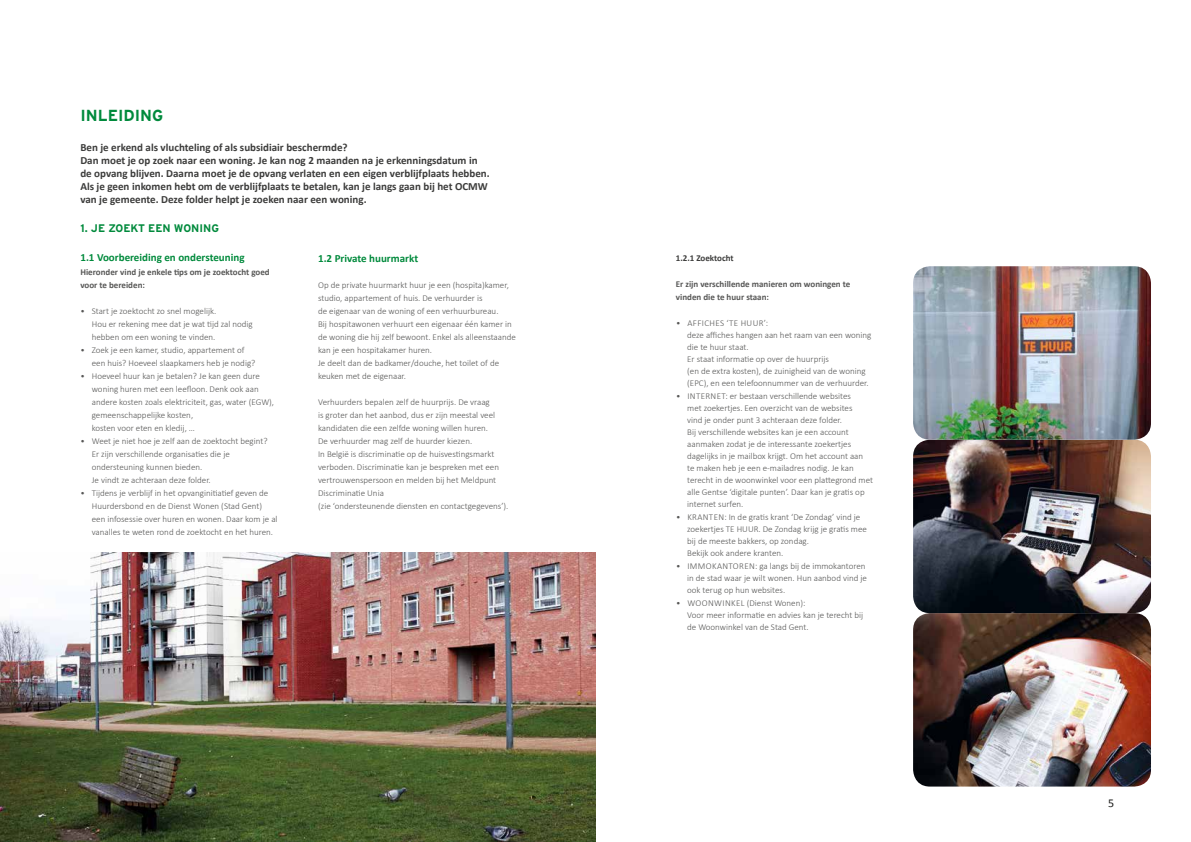
<style>
.page{position:relative;width:1191px;height:842px;background:#fff}
.page>*{position:absolute;margin:0;border:0;box-sizing:border-box;transform-origin:0 0}
.t1{font:700 16px "Interstate";color:#008a3c}
.t2{font:12px "Calibri";color:#1d1d1b}
.t3{font:700 11px/13px "Calibri";color:#3c3c3b}
.t4{font:700 11px "Calibri";color:#008a3c}
.t5{font:700 11px "Interstate";color:#008a3c}
.t6{font:300 9px/13px "Calibri";color:#575756}
.t7{font:700 9px/13px "Calibri";color:#575756}
.t8{font:700 9px "Calibri";color:#3c3c3b}
</style>
<div class="page">
<img style="left:913px;top:266px;width:238px;height:520px">
<img style="left:0;top:553px;width:595px;height:289px">
<h1 class="t1" style="left:80px;top:106px;width:85px">INLEIDING</h1>
<p class="t3" style="left:80px;top:140px;width:411px">Ben je erkend als vluchteling of als subsidiair beschermde?<br>Dan moet je op zoek naar een woning. Je kan nog 2 maanden na je erkenningsdatum in de opvang blijven. Daarna moet je de opvang verlaten en een eigen verblijfplaats hebben.<br>Als je geen inkomen hebt om de verblijfplaats te betalen, kan je langs gaan bij het OCMW van je gemeente. Deze folder helpt je zoeken naar een woning.</p>
<p class="t5" style="left:80px;top:222px;width:140px">1. JE ZOEKT EEN WONING</p>
<p class="t4" style="left:80px;top:250px;width:166px">1.1 Voorbereiding en ondersteuning</p>
<p class="t7" style="left:80px;top:265px;width:191px">Hieronder vind je enkele tips om je zoektocht goed voor te bereiden:</p>
<p class="t6" style="left:92px;top:304px;width:162px;text-indent:-11px">• Start je zoektocht zo snel mogelijk.<br>Hou er rekening mee dat je wat tijd zal nodig hebben om een woning te vinden.</p>
<p class="t6" style="left:92px;top:343px;width:165px;text-indent:-11px">• Zoek je een kamer, studio, appartement of een huis? Hoeveel slaapkamers heb je nodig?</p>
<p class="t6" style="left:92px;top:369px;width:184px;text-indent:-11px">• Hoeveel huur kan je betalen? Je kan geen dure woning huren met een leefloon. Denk ook aan andere kosten zoals elektriciteit, gas, water (EGW), gemeenschappelijke kosten,<br>kosten voor eten en kledij, …</p>
<p class="t6" style="left:92px;top:434px;width:177px;text-indent:-11px">• Weet je niet hoe je zelf aan de zoektocht begint?<br>Er zijn verschillende organisaties die je ondersteuning kunnen bieden.<br>Je vindt ze achteraan deze folder.</p>
<p class="t6" style="left:92px;top:486px;width:187px;text-indent:-11px">• Tijdens je verblijf in het opvanginitiatief geven de Huurdersbond en de Dienst Wonen (Stad Gent) een infosessie over huren en wonen. Daar kom je al vanalles te weten rond de zoektocht en het huren.</p>
<p class="t4" style="left:318px;top:251px;width:102px">1.2 Private huurmarkt</p>
<p class="t6" style="left:318px;top:278px;width:199px">Op de private huurmarkt huur je een (hospita)kamer, studio, appartement of huis. De verhuurder is<br>de eigenaar van de woning of een verhuurbureau.<br>Bij hospitawonen verhuurt een eigenaar één kamer in de woning die hij zelf bewoont. Enkel als alleenstaande kan je een hospitakamer huren.<br>Je deelt dan de badkamer/douche, het toilet of de keuken met de eigenaar.</p>
<p class="t6" style="left:318px;top:395px;width:192px">Verhuurders bepalen zelf de huurprijs. De vraag<br>is groter dan het aanbod, dus er zijn meestal veel kandidaten die een zelfde woning willen huren.<br>De verhuurder mag zelf de huurder kiezen.<br>In België is discriminatie op de huisvestingsmarkt verboden. Discriminatie kan je bespreken met een vertrouwenspersoon en melden bij het Meldpunt Discriminatie Unia<br>(zie ‘ondersteunende diensten en contactgegevens’).</p>
<p class="t8" style="left:676px;top:252px;width:59px">1.2.1 Zoektocht</p>
<p class="t7" style="left:676px;top:277px;width:176px">Er zijn verschillende manieren om woningen te vinden die te huur staan:</p>
<p class="t6" style="left:687px;top:316px;width:186px;line-height:12px;text-indent:-11px">• AFFICHES ‘TE HUUR’:<br>deze affiches hangen aan het raam van een woning die te huur staat.<br>Er staat informatie op over de huurprijs<br>(en de extra kosten), de zuinigheid van de woning (EPC), en een telefoonnummer van de verhuurder.</p>
<p class="t6" style="left:687px;top:389px;width:187px;line-height:12px;text-indent:-11px">• INTERNET: er bestaan verschillende websites<br>met zoekertjes. Een overzicht van de websites<br>vind je onder punt 3 achteraan deze folder.<br>Bij verschillende websites kan je een account aanmaken zodat je de interessante zoekertjes dagelijks in je mailbox krijgt. Om het account aan<br>te maken heb je een e-mailadres nodig. Je kan terecht in de woonwinkel voor een plattegrond met alle Gentse ‘digitale punten’. Daar kan je gratis op internet surfen.</p>
<p class="t6" style="left:687px;top:510px;width:181px;line-height:12px;text-indent:-11px">• KRANTEN: In de gratis krant ‘De Zondag’ vind je zoekertjes TE HUUR. De Zondag krijg je gratis mee bij de meeste bakkers, op zondag.<br>Bekijk ook andere kranten.</p>
<p class="t6" style="left:687px;top:559px;width:181px;line-height:12px;text-indent:-11px">• IMMOKANTOREN: ga langs bij de immokantoren in de stad waar je wilt wonen. Hun aanbod vind je ook terug op hun websites.</p>
<p class="t6" style="left:687px;top:596px;width:177px;line-height:12px;text-indent:-11px">• WOONWINKEL (Dienst Wonen):<br>Voor meer informatie en advies kan je terecht bij de Woonwinkel van de Stad Gent.</p>
<h2 class="t2" style="left:1108px;top:795px;width:8px">5</h2>
</div>
